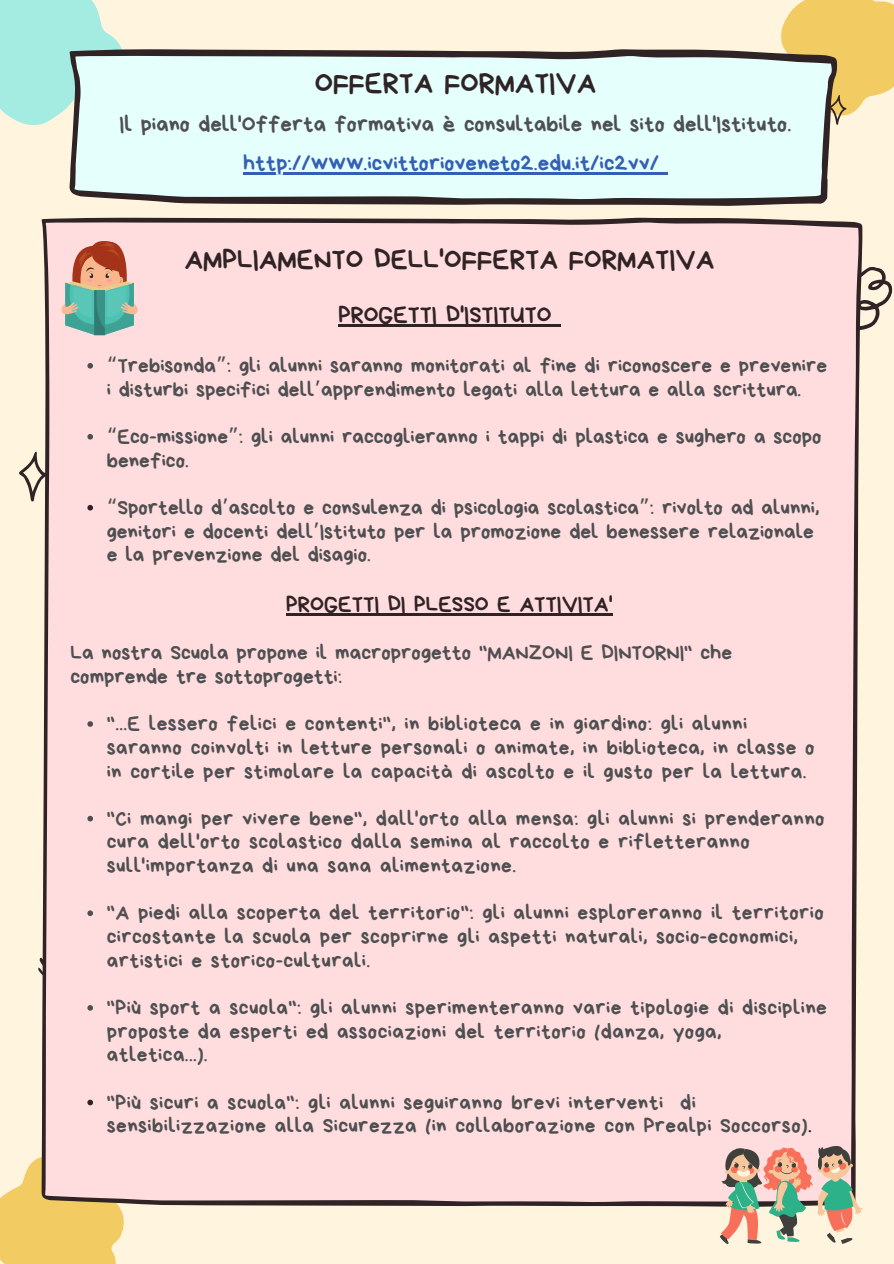
<style>
.page{position:relative;width:894px;height:1264px;background:#fff}
.page>*{position:absolute;margin:0;border:0;box-sizing:border-box;transform-origin:0 0}
.t1{font:29.85px "Bryndan Write";color:#2f2325}
.t2{font:28.65px "Bryndan Write";color:#2f2325}
.t3{font:24.15px "Bryndan Write";color:#2f2325}
.t4{font:22.8px "Bryndan Write";color:#4e4f51}
.t5{font:22.8px "Bryndan Write";color:#355fb5}
.t6{font:22.8px "Bryndan Write";color:#2f2325}
.t7{font:21.3px/23.7px "Bryndan Write";letter-spacing:.02em;color:#4e4f51}
.t8{font:21.3px/23.7px "Bryndan Write";color:#4e4f51}
.s1{font-family:"Noto Sans Gurmukhi"}
.s2{color:#2f2325}
</style>
<div class="page">
<div style="left:0;top:0;width:893px;height:1263px;background:#fff5de"></div>
<svg style="left:862px;top:267px;width:31px;height:63px"></svg>
<svg style="left:0;top:0;width:122px;height:125px;background:#aeece0"></svg>
<svg style="left:19px;top:451px;width:22px;height:50px"></svg>
<svg style="left:0;top:1157px;width:124px;height:106px;background:#f4d073"></svg>
<svg style="left:38px;top:958px;width:3px;height:16px"></svg>
<svg style="left:781px;top:0;width:112px;height:125px"></svg>
<svg style="left:69px;top:49px;width:768px;height:157px;background:#d2e7e4"></svg>
<hr style="left:243px;top:172px;width:416px;height:2px;background:#355fb5">
<svg style="left:659px;top:172px;width:8px;height:2px"></svg>
<div style="left:41px;top:217px;width:821px;height:989px;background:#ffdcde"></div>
<svg style="left:61px;top:238px;width:77px;height:97px;background:#a9a999"></svg>
<svg style="left:719px;top:1143px;width:143px;height:101px"></svg>
<svg style="left:87px;top:363px;width:6px;height:5px"></svg>
<svg style="left:87px;top:434px;width:6px;height:5px"></svg>
<svg style="left:87px;top:505px;width:6px;height:5px"></svg>
<svg style="left:87px;top:721px;width:6px;height:5px"></svg>
<svg style="left:87px;top:815px;width:6px;height:6px"></svg>
<svg style="left:87px;top:910px;width:6px;height:6px"></svg>
<svg style="left:87px;top:1005px;width:6px;height:5px"></svg>
<svg style="left:87px;top:1099px;width:6px;height:6px"></svg>
<hr style="left:338px;top:325px;width:213px;height:2px;background:#2f2325">
<svg style="left:551px;top:325px;width:9px;height:2px"></svg>
<hr style="left:286px;top:613px;width:326px;height:2px;background:#2f2325">
<p class="t1" style="left:314px;top:68px;width:283px">OFFERTA FORMATIVA</p>
<p class="t4" style="left:120px;top:113px;width:673px">Il piano dell'Offerta formativa è consultabile nel sito dell'Istituto.</p>
<p class="t5" style="left:243px;top:151px;width:417px">http://www.icvittorioveneto2.edu.it/ic2vv/</p>
<p class="t2" style="left:184px;top:245px;width:531px">AMPLIAMENTO DELL'OFFERTA FORMATIVA</p>
<p class="t3" style="left:338px;top:303px;width:215px">PROGETTI D'ISTITUTO</p>
<p class="t8" style="left:107px;top:354px;width:721px"><span class="s1">“</span>Trebisonda<span class="s1">”</span>: gli alunni saranno monitorati al fine di riconoscere e prevenire i disturbi specifici dell<span class="s1">’</span>apprendimento legati alla lettura e alla scrittura.</p>
<p class="t8" style="left:107px;top:424px;width:716px"><span class="s1">“</span>Eco-missione<span class="s1">”</span>: gli alunni raccoglieranno i tappi di plastica e sughero a scopo benefico.</p>
<p class="t8" style="left:107px;top:495px;width:714px"><span class="s1">“</span>Sportello d<span class="s1">’</span>ascolto e consulenza di psicologia scolastica<span class="s1">”</span>: rivolto ad alunni, genitori e docenti dell<span class="s1">’</span>Istituto per la promozione del benessere relazionale e la prevenzione del disagio.</p>
<p class="t6" style="left:286px;top:592px;width:328px">PROGETTI DI PLESSO E ATTIVITA'</p>
<p class="t8" style="left:70px;top:641px;width:663px">La nostra Scuola propone il macroprogetto "MANZONI E DINTORNI" che comprende tre sottoprogetti:</p>
<p class="t7" style="left:107px;top:712px;width:709px">"...E lessero felici e contenti", in biblioteca e in giardino: gli alunni saranno coinvolti in letture personali o animate, in biblioteca, in classe o in cortile per stimolare la capacità di ascolto e il gusto per la lettura.</p>
<p class="t7" style="left:107px;top:806px;width:719px">"Ci mangi per vivere bene", dall'orto alla mensa: gli alunni si prenderanno cura dell'orto scolastico dalla semina al raccolto e rifletteranno sull'importanza di una sana alimentazione.</p>
<p class="t7" style="left:107px;top:901px;width:718px">"A piedi alla scoperta del territorio": gli alunni esploreranno il territorio circostante la scuola per scoprirne gli aspetti naturali, socio-economici, artistici e storico-culturali.</p>
<p class="t7" style="left:107px;top:995px;width:721px">"Più sport a scuola": gli alunni sperimenteranno varie tipologie di discipline proposte da esperti ed associazioni del territorio (danza, yoga, atletica...).</p>
<p class="t7" style="left:107px;top:1090px;width:706px">"Più sicuri a scuola": gli alunni seguiranno brevi interventi di sensibilizzazione alla Sicurezza (in collaborazione con Prealpi Soccorso)<span class="s2">.</span></p>
</div>
